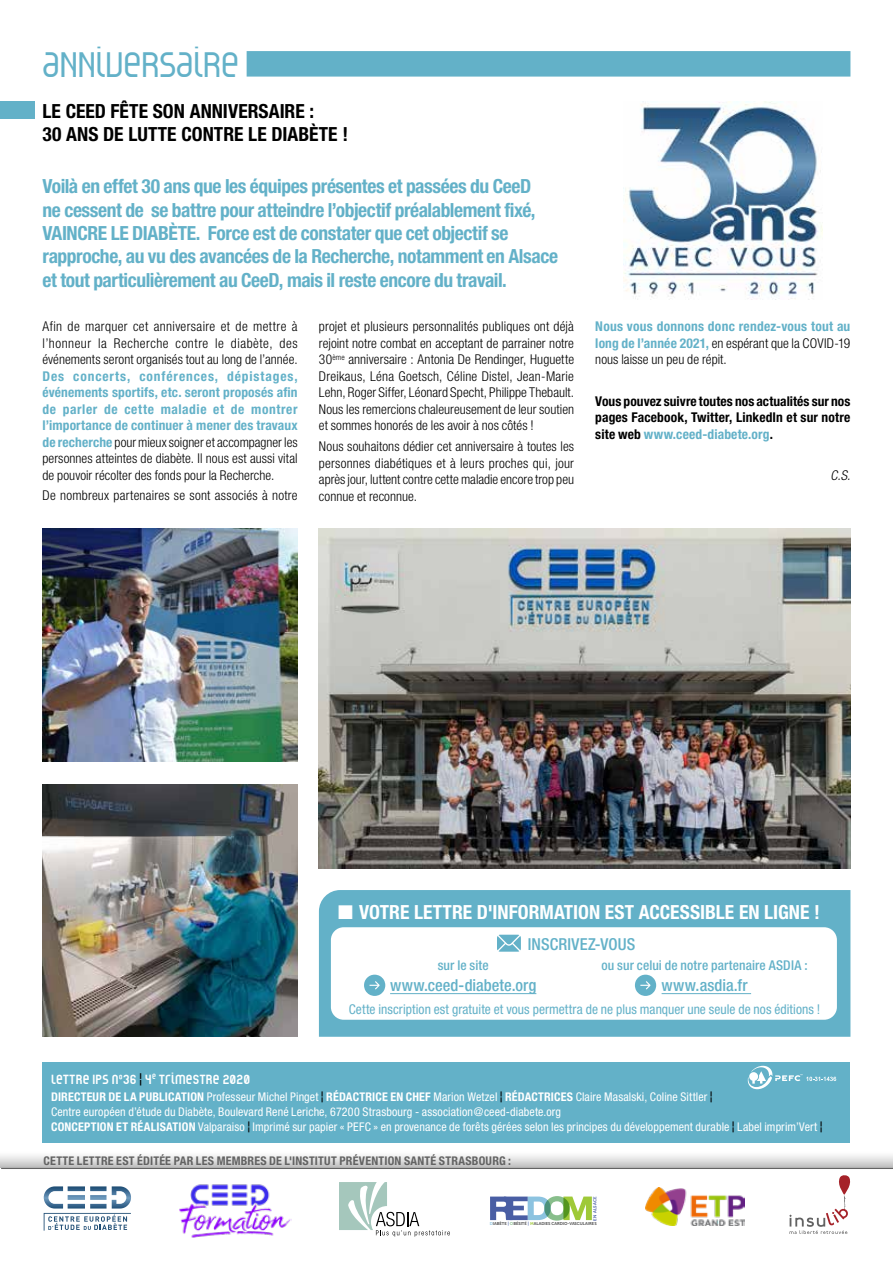
<style>
.page{position:relative;width:893px;height:1263px;background:#fff}
.page>*{position:absolute;margin:0;border:0;box-sizing:border-box;transform-origin:0 0}
.t1{font:36px "Reflex";color:#63b1c8}
.t2{font:700 condensed 19.5px/23.4px "Helvetica Neue LT Pro";letter-spacing:-.02em;color:#63b1c8}
.t3{font:700 condensed 19.5px/23.4px "Helvetica Neue LT Pro";letter-spacing:.005em;color:#000}
.t4{font:700 condensed 19.5px "Helvetica Neue";color:#fff}
.t5{font:500 condensed 16.5px "Helvetica Neue";letter-spacing:.005em;color:#63b1c8}
.t6{font:300 condensed 13.5px/16.5px "Helvetica Neue LT Pro";letter-spacing:.005em;color:#000;text-align:justify}
.t7{font:700 condensed 13.5px/16.5px "Helvetica Neue LT Pro";letter-spacing:.02em;color:#63b1c8;text-align:justify}
.t8{font:700 condensed 13.5px/16.5px "Helvetica Neue LT Pro";letter-spacing:.01em;color:#000;text-align:justify}
.t9{font:condensed 13.5px "Helvetica Neue";letter-spacing:.005em;color:#63b1c8}
.t10{font:500 condensed 13.5px "Helvetica Neue";letter-spacing:.01em;color:#63b1c8}
.t11{font:700 13.5px "Reflex";letter-spacing:.03em;color:#fff}
.t12{font:italic 300 condensed 13.5px "Helvetica Neue LT Pro";color:#000}
.t13{font:condensed 12px/15px "Helvetica Neue";letter-spacing:.01em;color:#fff}
.t14{font:700 condensed 12px "Helvetica Neue";letter-spacing:.02em;color:#636363}
.t15{font:4.35px "Museo Sans 700";letter-spacing:.035em;color:#495ea4}
.t16{font:4.2px "Museo Sans 700";letter-spacing:-.01em;color:#484848}
.s1{font-weight:300;color:#000}
.s2{color:#63b1c8}
.s3{font-family:"Alright Sans";font-stretch:normal}
.s4{color:#000}
.s5{font-weight:700}
.s6{font-family:"Reflex";font-weight:700;font-stretch:normal;color:#000}
.s7{color:#8cc3e0}
.s8{color:#495ea4}
.s9{color:#88be8b}
.s10{color:#9fc938}
</style>
<div class="page">
<div style="left:319px;top:890px;width:531px;height:147px;background:#63b1c8"></div>
<div style="left:331px;top:927px;width:506px;height:93px;background:#fff;border-radius:13px"></div>
<hr style="left:390px;top:993px;width:146px;height:1px;background:#63b1c8">
<hr style="left:662px;top:993px;width:89px;height:1px;background:#63b1c8">
<svg style="left:364px;top:975px;width:21px;height:21px"></svg>
<svg style="left:635px;top:975px;width:21px;height:21px"></svg>
<svg style="left:497px;top:935px;width:24px;height:17px"></svg>
<img style="left:43px;top:528px;width:255px;height:234px">
<img style="left:43px;top:785px;width:255px;height:252px">
<img style="left:319px;top:528px;width:531px;height:340px">
<svg style="left:0;top:1134px;width:893px;height:34px"></svg>
<div style="left:43px;top:1062px;width:807px;height:80px;background:#63b1c8"></div>
<img style="left:179px;top:1184px;width:113px;height:54px">
<svg style="left:44px;top:1186px;width:87px;height:44px"></svg>
<svg style="left:339px;top:1182px;width:111px;height:55px"></svg>
<svg style="left:789px;top:1175px;width:62px;height:59px"></svg>
<hr style="left:1px;top:1168px;width:892px;height:1px;background:#636363">
<svg style="left:490px;top:1196px;width:102px;height:24px"></svg>
<svg style="left:645px;top:1197px;width:100px;height:29px"></svg>
<img style="left:646px;top:1187px;width:98px;height:38px">
<svg style="left:747px;top:1066px;width:89px;height:23px"></svg>
<div style="left:0;top:102px;width:34px;height:17px;background:#63b1c8"></div>
<div style="left:247px;top:51px;width:603px;height:26px;background:#63b1c8"></div>
<img style="left:624px;top:102px;width:198px;height:198px">
<h1 class="t1" style="left:43px;top:34px;width:198px">ANNIVERSAIRE</h1>
<h2 class="t3" style="left:43px;top:99px;width:307px">LE CEED FÊTE SON ANNIVERSAIRE :<br>30 ANS DE LUTTE CONTRE LE DIABÈTE !</h2>
<p class="t2" style="left:43px;top:175px;width:517px">Voilà en effet 30 ans que les équipes présentes et passées du CeeD<br>ne cessent de se battre pour atteindre l’objectif préalablement fixé, VAINCRE LE DIABÈTE. Force est de constater que cet objectif se rapproche, au vu des avancées de la Recherche, notamment en Alsace et tout particulièrement au CeeD, mais il reste encore du travail.</p>
<p class="t6" style="left:43px;top:318px;width:257px">Afin de marquer cet anniversaire et de mettre à l’honneur la Recherche contre le diabète, des événements seront organisés tout au long de l’année.</p>
<p class="t7" style="left:43px;top:368px;width:257px">Des concerts, conférences, dépistages, événements sportifs, etc. seront proposés afin de parler de cette maladie et de montrer l’importance de continuer à mener des travaux de recherche <span class="s1">pour mieux soigner et accompagner les personnes atteintes de diabète. Il nous est aussi vital de pouvoir récolter des fonds pour la Recherche.</span></p>
<p class="t6" style="left:43px;top:487px;width:257px">De nombreux partenaires se sont associés à notre</p>
<p class="t6" style="left:319px;top:318px;width:257px">projet et plusieurs personnalités publiques ont déjà rejoint notre combat en acceptant de parrainer notre 30<sup>ème</sup> anniversaire : Antonia De Rendinger, Huguette Dreikaus, Léna Goetsch, Céline Distel, Jean-Marie Lehn, Roger Siffer, Léonard Specht, Philippe Thebault.<br>Nous les remercions chaleureusement de leur soutien et sommes honorés de les avoir à nos côtés !</p>
<p class="t6" style="left:319px;top:438px;width:257px">Nous souhaitons dédier cet anniversaire à toutes les personnes diabétiques et à leurs proches qui, jour après jour, luttent contre cette maladie encore trop peu connue et reconnue.</p>
<p class="t7" style="left:595px;top:318px;width:257px">Nous vous donnons donc rendez-vous tout au long de l’année 2021, <span class="s1">en espérant que la COVID-19 nous laisse un peu de répit.</span></p>
<p class="t8" style="left:595px;top:393px;width:257px">Vous pouvez suivre toutes nos actualités sur nos pages Facebook, Twitter, LinkedIn et sur notre site web <span class="s2">www.ceed-diabete.org</span>.</p>
<p class="t12" style="left:830px;top:467px;width:24px">C.S.</p>
<h2 class="t4" style="left:337px;top:900px;width:485px"><span class="s3">■</span> VOTRE LETTRE D'INFORMATION EST ACCESSIBLE EN LIGNE !</h2>
<p class="t5" style="left:528px;top:934px;width:109px">INSCRIVEZ-VOUS</p>
<p class="t10" style="left:438px;top:957px;width:52px">sur le site</p>
<p class="t5" style="left:390px;top:975px;width:148px">www.ceed-diabete.org</p>
<p class="t10" style="left:601px;top:957px;width:208px">ou sur celui de notre partenaire ASDIA :</p>
<p class="t5" style="left:662px;top:975px;width:87px">www.asdia.fr</p>
<p class="t9" style="left:349px;top:1001px;width:473px">Cette inscription est gratuite et vous permettra de ne plus manquer une seule de nos éditions !</p>
<p class="t11" style="left:51px;top:1068px;width:201px">LETTRE IPS N°36 <span class="s4">¦</span> 4<sup>E</sup> TRIMESTRE 2020</p>
<p class="t13" style="left:51px;top:1089px;width:773px"><span class="s5">DIRECTEUR DE LA PUBLICATION</span> Professeur Michel Pinget <span class="s6">¦</span> <span class="s5">RÉDACTRICE EN CHEF</span> Marion Wetzel <span class="s6">¦</span> <span class="s5">RÉDACTRICES</span> Claire Masalski, Coline Sittler <span class="s6">¦<br></span>Centre européen d’étude du Diabète, Boulevard René Leriche, 67200 Strasbourg - association@ceed-diabete.org<br><span class="s5">CONCEPTION ET RÉALISATION</span> Valparaiso <span class="s6">¦</span> Imprimé sur papier « PEFC » en provenance de forêts gérées selon les principes du développement durable <span class="s6">¦</span> Label imprim’Vert <span class="s6">¦</span></p>
<p class="t14" style="left:44px;top:1153px;width:469px">CETTE LETTRE EST ÉDITÉE PAR LES MEMBRES DE L'INSTITUT PRÉVENTION SANTÉ STRASBOURG :</p>
<p class="t15" style="left:593px;top:1220px;width:26px;rotate:-90deg">EN ALSACE</p>
<p class="t16" style="left:490px;top:1221px;width:108px"><span class="s7">D</span>IABÈTE <span class="s8">|</span> <span class="s9">O</span>BÉSITÉ <span class="s8">|</span> <span class="s10">M</span>ALADIES CARDIO-VASCULAIRES</p>
</div>
